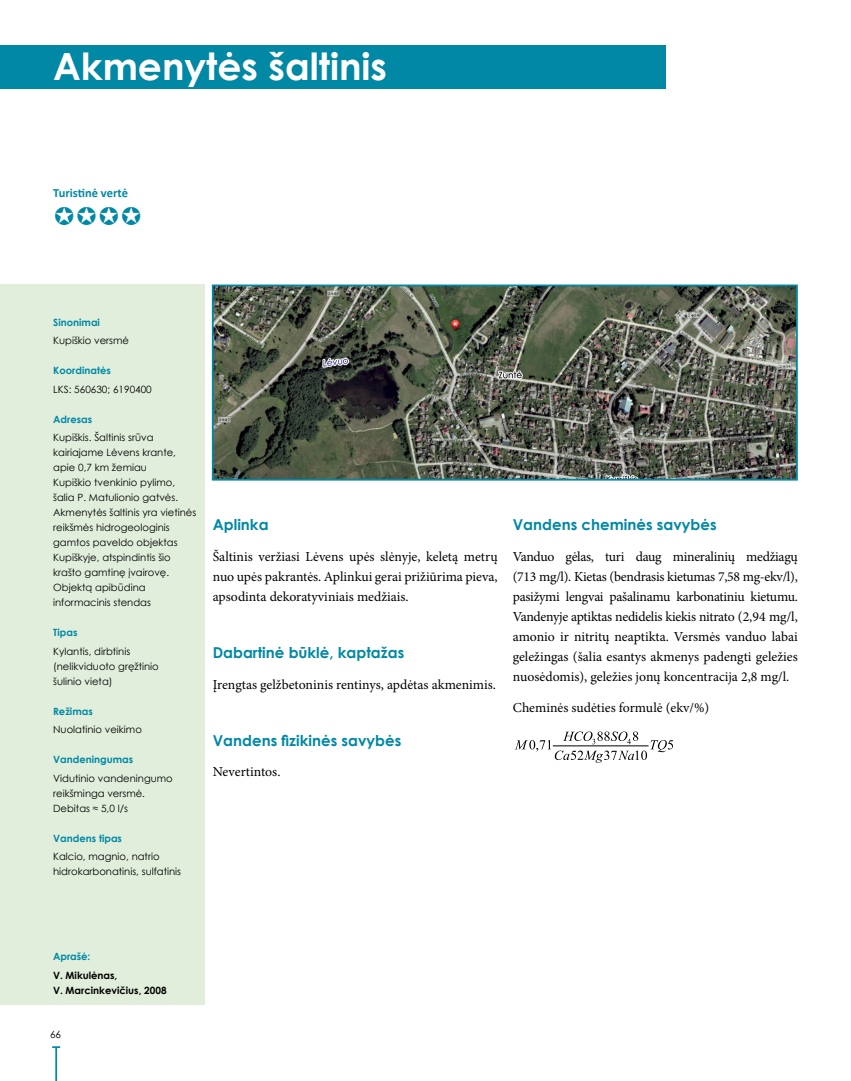
<style>
.page{position:relative;width:851px;height:1081px;background:#fff}
.page>*{position:absolute;margin:0;border:0;box-sizing:border-box;transform-origin:0 0}
.t1{font:700 37.5px "Century Gothic";color:#fff}
.t2{font:700 15px "Century Gothic";color:#0088a5}
.t3{font:13.75px/20px "Minion Pro";color:#000;text-align:justify}
.t4{font:700 12.5px "Calibri";color:#0088a5}
.t5{font:10px/15px "Century Gothic";color:#000}
.t6{font:700 10px "Century Gothic";color:#0088a5}
.t7{font:700 10px/15px "Century Gothic";color:#000}
</style>
<div class="page">
<div style="left:0;top:284px;width:205px;height:721px;background:#e1eedc"></div>
<hr style="left:55px;top:1047px;width:2px;height:34px;background:#0088a5">
<svg style="left:52px;top:1046px;width:8px;height:2px"></svg>
<div style="left:0;top:45px;width:665px;height:44px;background:#0088a5"></div>
<svg style="left:514px;top:732px;width:159px;height:31px"></svg>
<img style="left:215px;top:287px;width:579px;height:190px">
<div style="left:212px;top:284px;width:585px;height:196px;border:2px solid #0088a5"></div>
<h1 class="t1" style="left:53px;top:38px;width:335px">Akmenytės šaltinis</h1>
<p class="t4" style="left:53px;top:184px;width:76px">Turistinė vertė</p>
<p class="t6" style="left:53px;top:314px;width:48px">Sinonimai</p>
<p class="t5" style="left:53px;top:333px;width:77px">Kupiškio versmė</p>
<p class="t6" style="left:53px;top:363px;width:59px">Koordinatės</p>
<p class="t5" style="left:53px;top:381px;width:100px">LKS: 560630; 6190400</p>
<p class="t6" style="left:53px;top:411px;width:40px">Adresas</p>
<p class="t5" style="left:53px;top:430px;width:145px">Kupiškis. Šaltinis srūva kairiajame Lėvens krante, apie 0,7 km žemiau<br>Kupiškio tvenkinio pylimo, šalia P. Matulionio gatvės.<br>Akmenytės šaltinis yra vietinės reikšmės hidrogeologinis gamtos paveldo objektas<br>Kupiškyje, atspindintis šio krašto gamtinę įvairovę.<br>Objektą apibūdina informacinis stendas</p>
<p class="t6" style="left:53px;top:625px;width:26px">Tipas</p>
<p class="t5" style="left:53px;top:643px;width:107px">Kylantis, dirbtinis (nelikviduoto gręžtinio šulinio vieta)</p>
<p class="t6" style="left:53px;top:703px;width:41px">Režimas</p>
<p class="t5" style="left:53px;top:722px;width:90px">Nuolatinio veikimo</p>
<p class="t6" style="left:53px;top:752px;width:81px">Vandeningumas</p>
<p class="t5" style="left:53px;top:770px;width:121px">Vidutinio vandeningumo reikšminga versmė.<br>Debitas ≈ 5,0 l/s</p>
<p class="t6" style="left:53px;top:830px;width:70px">Vandens tipas</p>
<p class="t5" style="left:53px;top:849px;width:129px">Kalcio, magnio, natrio hidrokarbonatinis, sulfatinis</p>
<p class="t2" style="left:213px;top:514px;width:57px">Aplinka</p>
<p class="t3" style="left:213px;top:547px;width:286px">Šaltinis veržiasi Lėvens upės slėnyje, keletą metrų nuo upės pakrantės. Aplinkui gerai prižiūrima pieva, apsodinta dekoratyviniais medžiais.</p>
<p class="t2" style="left:213px;top:641px;width:193px">Dabartinė būklė, kaptažas</p>
<p class="t3" style="left:213px;top:674px;width:285px">Įrengtas gelžbetoninis rentinys, apdėtas akmenimis.</p>
<p class="t2" style="left:213px;top:729px;width:190px">Vandens fizikinės savybės</p>
<p class="t3" style="left:213px;top:762px;width:69px">Nevertintos.</p>
<p class="t2" style="left:512px;top:514px;width:205px">Vandens cheminės savybės</p>
<p class="t3" style="left:512px;top:547px;width:286px">Vanduo gėlas, turi daug mineralinių medžiagų (713 mg/l). Kietas (bendrasis kietumas 7,58 mg-ekv/l), pasižymi lengvai pašalinamu karbonatiniu kietumu.<br>Vandenyje aptiktas nedidelis kiekis nitrato (2,94 mg/l, amonio ir nitritų neaptikta. Versmės vanduo labai geležingas (šalia esantys akmenys padengti geležies nuosėdomis), geležies jonų koncentracija 2,8 mg/l.</p>
<p class="t3" style="left:512px;top:697px;width:198px">Cheminės sudėties formulė (ekv/%)</p>
<p class="t6" style="left:53px;top:949px;width:39px">Aprašė:</p>
<p class="t7" style="left:53px;top:967px;width:115px">V. Mikulėnas,<br>V. Marcinkevičius, 2008</p>
<p class="t5" style="left:50px;top:1026px;width:13px">66</p>
</div>
